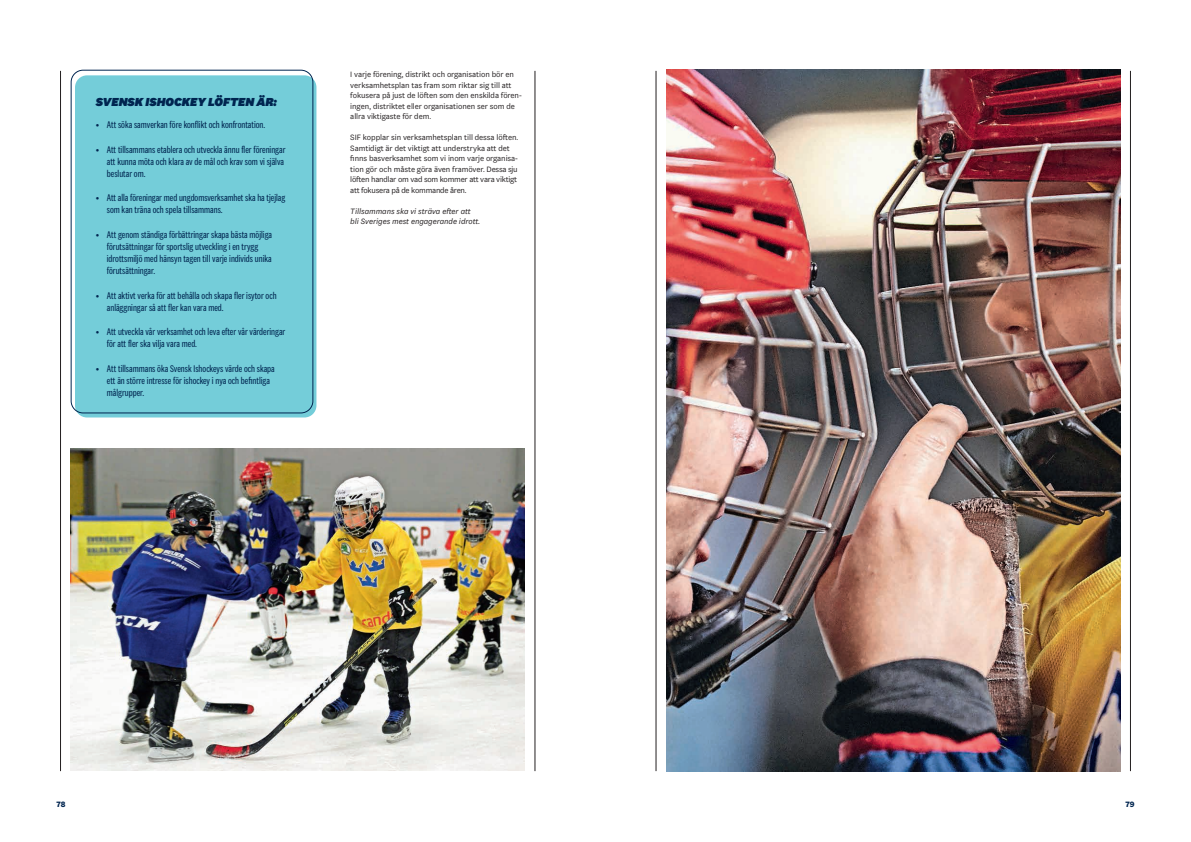
<style>
.page{position:relative;width:1191px;height:842px;background:#fff}
.page>*{position:absolute;margin:0;border:0;box-sizing:border-box;transform-origin:0 0}
.t1{font:12px "Flex 110 Black Italic";color:#002550}
.t2{font:10px/12.2px "Flex Display 60 Regular";color:#002550}
.t3{font:8px/10.5px "Flex 70 Regular";letter-spacing:-.01em;color:#231f20}
.t4{font:8px/10.5px "Flex 70 Regular Italic";letter-spacing:-.01em;color:#231f20}
.t5{font:8px "Flex 90 Bold";color:#002550}
</style>
<div class="page">
<hr style="left:60px;top:71px;width:1px;height:700px;background:#231f20">
<hr style="left:535px;top:71px;width:1px;height:700px;background:#231f20">
<hr style="left:656px;top:71px;width:1px;height:700px;background:#231f20">
<hr style="left:1130px;top:71px;width:1px;height:700px;background:#231f20">
<img style="left:666px;top:70px;width:454px;height:701px">
<div style="left:75px;top:75px;width:241px;height:342px;background:#74cdd9;border-radius:12px"></div>
<div style="left:71px;top:70px;width:242px;height:343px;border:1px solid #002550;border-radius:12px"></div>
<img style="left:71px;top:449px;width:453px;height:321px">
<p class="t1" style="left:96px;top:94px;width:183px">SVENSK ISHOCKEY LÖFTEN ÄR:</p>
<p class="t2" style="left:96px;top:119px;width:171px">• Att söka samverkan före konflikt och konfrontation.</p>
<p class="t2" style="left:107px;top:143px;width:180px;text-indent:-11px">• Att tillsammans etablera och utveckla ännu fler föreningar att kunna möta och klara av de mål och krav som vi själva beslutar om.</p>
<p class="t2" style="left:107px;top:192px;width:180px;text-indent:-11px">• Att alla föreningar med ungdomsverksamhet ska ha tjejlag som kan träna och spela tillsammans.</p>
<p class="t2" style="left:107px;top:228px;width:167px;text-indent:-11px">• Att genom ständiga förbättringar skapa bästa möjliga förutsättningar för sportslig utveckling i en trygg idrottsmiljö med hänsyn tagen till varje individs unika förutsättningar.</p>
<p class="t2" style="left:107px;top:289px;width:171px;text-indent:-11px">• Att aktivt verka för att behålla och skapa fler isytor och anläggningar så att fler kan vara med.</p>
<p class="t2" style="left:107px;top:325px;width:180px;text-indent:-11px">• Att utveckla vår verksamhet och leva efter vår värderingar för att fler ska vilja vara med.</p>
<p class="t2" style="left:107px;top:362px;width:169px;text-indent:-11px">• Att tillsammans öka Svensk Ishockeys värde och skapa ett än större intresse för ishockey i nya och befintliga målgrupper.</p>
<p class="t3" style="left:350px;top:69px;width:173px">I varje förening, distrikt och organisation bör en verksamhetsplan tas fram som riktar sig till att fokusera på just de löften som den enskilda fören&shy;ingen, distriktet eller organisationen ser som de allra viktigaste för dem.</p>
<p class="t3" style="left:350px;top:132px;width:169px">SIF kopplar sin verksamhetsplan till dessa löften.<br>Samtidigt är det viktigt att understryka att det finns basverksamhet som vi inom varje organisa&shy;tion gör och måste göra även framöver. Dessa sju löften handlar om vad som kommer att vara viktigt att fokusera på de kommande åren.</p>
<p class="t4" style="left:350px;top:206px;width:132px">Tillsammans ska vi sträva efter att bli Sveriges mest engagerande idrott.</p>
<p class="t5" style="left:56px;top:799px;width:10px">78</p>
<p class="t5" style="left:1125px;top:799px;width:11px">79</p>
</div>
